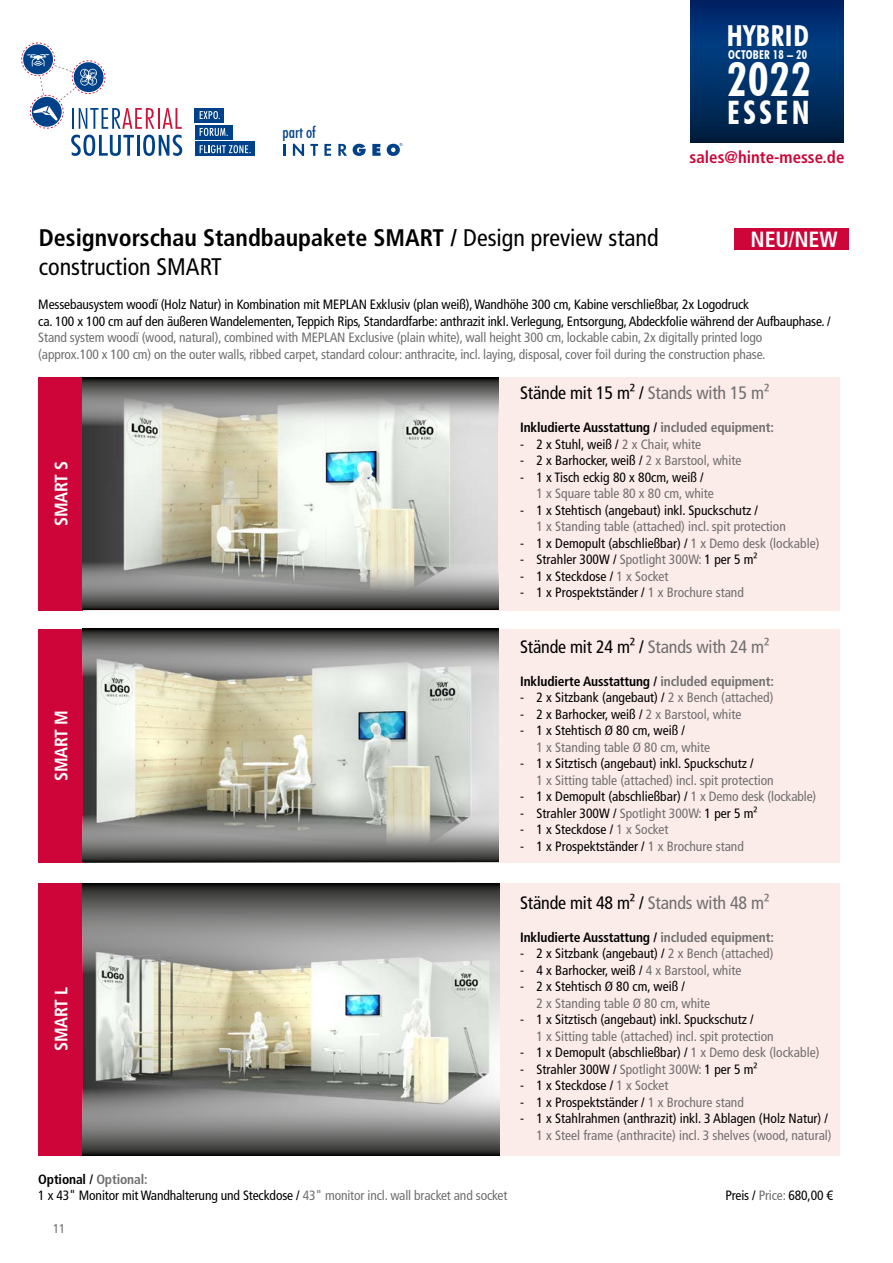
<style>
.page{position:relative;width:893px;height:1263px;background:#fff}
.page>*{position:absolute;margin:0;border:0;box-sizing:border-box;transform-origin:0 0}
.t1{font:700 condensed 46.35px "Futura BT";color:#fff}
.t2{font:700 condensed 32.4px "Futura BT";letter-spacing:.11em;color:#fff}
.t3{font:700 condensed 28.95px "Futura BT";letter-spacing:.03em;color:#fff}
.t4{font:condensed 24px/28.8px "Frutiger LT Std";color:#000}
.t5{font:700 condensed 22.05px "Frutiger LT Std";letter-spacing:-.01em;color:#fff}
.t6{font:condensed 18px "Frutiger LT Std";letter-spacing:-.01em;color:#000}
.t7{font:700 condensed 18px "Frutiger LT Std";letter-spacing:-.015em;color:#fff}
.t8{font:700 condensed 16.8px "Frutiger LT Std";color:#ce0538}
.t9{font:500 condensed 16.05px "Futura BT";color:#004289}
.t10{font:condensed 13.5px/16.5px "Frutiger LT Std";color:#000}
.t11{font:condensed 13.5px/16.5px "Frutiger LT Std";letter-spacing:-.01em;color:#706f6f}
.t12{font:700 condensed 13.5px "Frutiger LT Std";letter-spacing:-.01em;color:#000}
.t13{font:condensed 12.75px "Frutiger LT Std";color:#706f6f}
.t14{font:700 condensed 12.15px "Futura BT";letter-spacing:.02em;color:#fff}
.s1{font-weight:700}
.s2{color:#706f6f}
.s3{font-weight:700;color:#706f6f}
</style>
<div class="page">
<svg style="left:71px;top:135px;width:63px;height:21px"></svg>
<hr style="left:137px;top:135px;width:2px;height:21px;background:#004289">
<svg style="left:143px;top:135px;width:39px;height:21px"></svg>
<svg style="left:21px;top:43px;width:161px;height:86px"></svg>
<div style="left:195px;top:108px;width:29px;height:14px;background:#004289"></div>
<div style="left:195px;top:125px;width:37px;height:14px;background:#004289"></div>
<div style="left:195px;top:142px;width:59px;height:14px;background:#004289"></div>
<svg style="left:200px;top:111px;width:20px;height:8px"></svg>
<svg style="left:200px;top:128px;width:28px;height:8px"></svg>
<svg style="left:200px;top:145px;width:51px;height:8px"></svg>
<svg style="left:283px;top:144px;width:3px;height:12px"></svg>
<svg style="left:293px;top:144px;width:11px;height:12px"></svg>
<svg style="left:310px;top:144px;width:8px;height:12px"></svg>
<svg style="left:324px;top:144px;width:7px;height:12px"></svg>
<svg style="left:338px;top:144px;width:9px;height:12px"></svg>
<svg style="left:353px;top:144px;width:13px;height:12px"></svg>
<svg style="left:372px;top:144px;width:9px;height:12px"></svg>
<svg style="left:387px;top:143px;width:15px;height:13px"></svg>
<div style="left:690px;top:0;width:154px;height:44px;background:#002668"></div>
<svg style="left:690px;top:21px;width:154px;height:121px;background:#002f66"></svg>
<div style="left:734px;top:228px;width:115px;height:22px;background:#ce0538"></div>
<div style="left:83px;top:629px;width:756px;height:234px;background:#fbebe9"></div>
<img style="left:83px;top:676px;width:415px;height:187px">
<div style="left:38px;top:629px;width:45px;height:234px;background:#ce0538"></div>
<div style="left:83px;top:377px;width:756px;height:233px;background:#fbebe9"></div>
<div style="left:38px;top:377px;width:45px;height:233px;background:#ce0538"></div>
<img style="left:83px;top:377px;width:415px;height:233px">
<div style="left:83px;top:883px;width:756px;height:272px;background:#fbebe9"></div>
<img style="left:83px;top:973px;width:416px;height:115px">
<div style="left:38px;top:883px;width:45px;height:272px;background:#ce0538"></div>
<svg style="left:83px;top:1088px;width:416px;height:67px;background:#828281"></svg>
<svg style="left:83px;top:883px;width:416px;height:90px;background:#878786"></svg>
<svg style="left:83px;top:629px;width:415px;height:47px;background:#878786"></svg>
<svg style="left:83px;top:378px;width:415px;height:47px;background:#8f8f8c"></svg>
<svg style="left:83px;top:562px;width:415px;height:47px;background:#828280"></svg>
<svg style="left:83px;top:814px;width:415px;height:48px;background:#7c7d7a"></svg>
<p class="t9" style="left:282px;top:122px;width:35px">part of</p>
<h3 class="t3" style="left:727px;top:18px;width:84px">HYBRID</h3>
<h1 class="t1" style="left:727px;top:52px;width:86px">2022</h1>
<p class="t14" style="left:728px;top:48px;width:81px">OCTOBER 18 – 20</p>
<h2 class="t2" style="left:727px;top:93px;width:84px">ESSEN</h2>
<p class="t8" style="left:690px;top:148px;width:156px">sales@hinte-messe.de</p>
<h3 class="t4" style="left:39px;top:224px;width:621px"><span class="s1">Designvorschau Standbaupakete SMART /</span> Design preview stand construction SMART</h3>
<h3 class="t5" style="left:751px;top:227px;width:88px">NEU/NEW</h3>
<p class="t10" style="left:38px;top:296px;width:794px">Messebausystem woodï (Holz Natur) in Kombination mit MEPLAN Exklusiv (plan weiß), Wandhöhe 300 cm, Kabine verschließbar, 2x Logodruck<br>ca. 100 x 100 cm auf den äußeren Wandelementen, Teppich Rips, Standardfarbe: anthrazit inkl. Verlegung, Entsorgung, Abdeckfolie während der Aufbauphase. /</p>
<p class="t11" style="left:38px;top:329px;width:729px">Stand system woodï (wood, natural), combined with MEPLAN Exclusive (plain white), wall height 300 cm, lockable cabin, 2x digitally printed logo (approx.100 x 100 cm) on the outer walls, ribbed carpet, standard colour: anthracite, incl. laying, disposal, cover foil during the construction phase.</p>
<h3 class="t7" style="left:50px;top:526px;width:66px;rotate:-90deg">SMART S</h3>
<h3 class="t7" style="left:50px;top:781px;width:72px;rotate:-90deg">SMART M</h3>
<h3 class="t6" style="left:520px;top:382px;width:251px">Stände mit 15 m² / <span class="s2">Stands with 15 m²</span></h3>
<p class="t12" style="left:520px;top:419px;width:255px">Inkludierte Ausstattung / <span class="s2">included equipment:</span></p>
<p class="t10" style="left:520px;top:436px;width:183px">- 2 x Stuhl, weiß / <span class="s2">2 x Chair, white</span></p>
<p class="t10" style="left:520px;top:452px;width:223px">- 2 x Barhocker, weiß / <span class="s2">2 x Barstool, white</span></p>
<p class="t10" style="left:520px;top:469px;width:185px">- 1 x Tisch eckig 80 x 80cm, weiß /</p>
<p class="t11" style="left:537px;top:485px;width:179px">1 x Square table 80 x 80 cm, white</p>
<p class="t10" style="left:520px;top:502px;width:239px">- 1 x Stehtisch (angebaut) inkl. Spuckschutz /</p>
<p class="t11" style="left:537px;top:518px;width:251px">1 x Standing table (attached) incl. spit protection</p>
<p class="t10" style="left:520px;top:535px;width:301px">- 1 x Demopult (abschließbar) / <span class="s2">1 x Demo desk (lockable)</span></p>
<p class="t10" style="left:520px;top:551px;width:239px">- Strahler 300W / <span class="s2">Spotlight 300W:</span> 1 per 5 m²</p>
<p class="t10" style="left:520px;top:568px;width:150px">- 1 x Steckdose / <span class="s2">1 x Socket</span></p>
<p class="t10" style="left:520px;top:584px;width:225px">- 1 x Prospektständer / <span class="s2">1 x Brochure stand</span></p>
<h3 class="t6" style="left:520px;top:636px;width:251px">Stände mit 24 m² / <span class="s2">Stands with 24 m²</span></h3>
<p class="t12" style="left:520px;top:673px;width:255px">Inkludierte Ausstattung / <span class="s2">included equipment:</span></p>
<p class="t10" style="left:520px;top:689px;width:255px">- 2 x Sitzbank (angebaut) / <span class="s2">2 x Bench (attached)</span></p>
<p class="t10" style="left:520px;top:706px;width:223px">- 2 x Barhocker, weiß / <span class="s2">2 x Barstool, white</span></p>
<p class="t10" style="left:520px;top:722px;width:166px">- 1 x Stehtisch Ø 80 cm, weiß /</p>
<p class="t11" style="left:537px;top:739px;width:175px">1 x Standing table Ø 80 cm, white</p>
<p class="t10" style="left:520px;top:755px;width:235px">- 1 x Sitztisch (angebaut) inkl. Spuckschutz /</p>
<p class="t11" style="left:537px;top:772px;width:239px">1 x Sitting table (attached) incl. spit protection</p>
<p class="t10" style="left:520px;top:788px;width:298px">- 1 x Demopult (abschließbar) / <span class="s2">1 x Demo desk (lockable)</span></p>
<p class="t10" style="left:520px;top:805px;width:239px">- Strahler 300W / <span class="s2">Spotlight 300W:</span> 1 per 5 m²</p>
<p class="t10" style="left:520px;top:821px;width:150px">- 1 x Steckdose / <span class="s2">1 x Socket</span></p>
<p class="t10" style="left:520px;top:838px;width:225px">- 1 x Prospektständer / <span class="s2">1 x Brochure stand</span></p>
<h3 class="t7" style="left:50px;top:1051px;width:65px;rotate:-90deg">SMART L</h3>
<p class="t10" style="left:38px;top:1171px;width:471px"><span class="s1">Optional /</span> <span class="s3">Optional:<br></span>1 x 43" Monitor mit Wandhalterung und Steckdose / <span class="s2">43" monitor incl. wall bracket and socket</span></p>
<p class="t13" style="left:53px;top:1221px;width:14px">11</p>
<h3 class="t6" style="left:520px;top:892px;width:251px">Stände mit 48 m² / <span class="s2">Stands with 48 m²</span></h3>
<p class="t12" style="left:520px;top:929px;width:255px">Inkludierte Ausstattung / <span class="s2">included equipment:</span></p>
<p class="t10" style="left:520px;top:945px;width:255px">- 2 x Sitzbank (angebaut) / <span class="s2">2 x Bench (attached)</span></p>
<p class="t10" style="left:520px;top:962px;width:223px">- 4 x Barhocker, weiß / <span class="s2">4 x Barstool, white</span></p>
<p class="t10" style="left:520px;top:978px;width:166px">- 2 x Stehtisch Ø 80 cm, weiß /</p>
<p class="t11" style="left:537px;top:995px;width:175px">2 x Standing table Ø 80 cm, white</p>
<p class="t10" style="left:520px;top:1011px;width:235px">- 1 x Sitztisch (angebaut) inkl. Spuckschutz /</p>
<p class="t11" style="left:537px;top:1028px;width:239px">1 x Sitting table (attached) incl. spit protection</p>
<p class="t10" style="left:520px;top:1044px;width:301px">- 1 x Demopult (abschließbar) / <span class="s2">1 x Demo desk (lockable)</span></p>
<p class="t10" style="left:520px;top:1061px;width:239px">- Strahler 300W / <span class="s2">Spotlight 300W:</span> 1 per 5 m²</p>
<p class="t10" style="left:520px;top:1077px;width:150px">- 1 x Steckdose / <span class="s2">1 x Socket</span></p>
<p class="t10" style="left:520px;top:1094px;width:225px">- 1 x Prospektständer / <span class="s2">1 x Brochure stand</span></p>
<p class="t10" style="left:520px;top:1110px;width:309px">- 1 x Stahlrahmen (anthrazit) inkl. 3 Ablagen (Holz Natur) /</p>
<p class="t11" style="left:537px;top:1127px;width:297px">1 x Steel frame (anthracite) incl. 3 shelves (wood, natural)</p>
<p class="t10" style="left:725px;top:1187px;width:109px">Preis / <span class="s2">Price:</span> 680,00 €</p>
</div>
